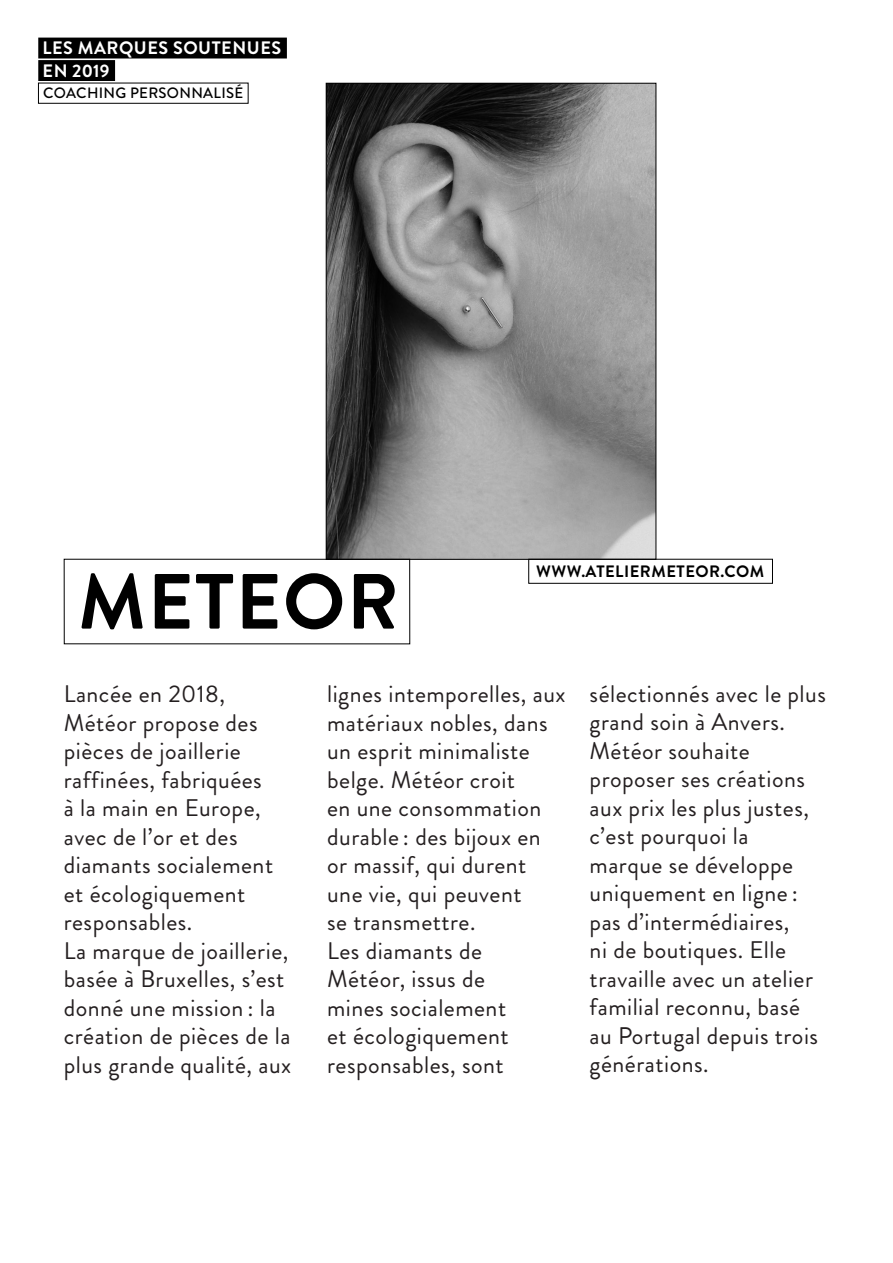
<style>
.page{position:relative;width:893px;height:1263px;background:#fff}
.page>*{position:absolute;margin:0;border:0;box-sizing:border-box;transform-origin:0 0}
.t1{font:700 78px "Brandon Grotesque";letter-spacing:.02em;color:#000}
.t2{font:24px/28.5px "Brandon Grotesque";letter-spacing:.02em;color:#241f20}
.t3{font:700 18px/22.5px "Brandon Grotesque";letter-spacing:.03em;color:#fff}
.t4{font:700 16.5px "Brandon Grotesque";letter-spacing:.03em;color:#000}
.t5{font:500 15px "Brandon Grotesque";letter-spacing:.02em;color:#000}
</style>
<div class="page">
<div style="left:38px;top:38px;width:249px;height:20px;background:#000"></div>
<div style="left:38px;top:60px;width:77px;height:21px;background:#000"></div>
<img style="left:328px;top:85px;width:326px;height:473px">
<div style="left:528px;top:559px;width:245px;height:25px;border:1px solid #000"></div>
<p class="t3" style="left:43px;top:37px;width:240px">LES MARQUES SOUTENUES<br>EN 2019</p>
<p class="t5" style="left:43px;top:83px;width:202px">COACHING PERSONNALISÉ</p>
<h1 class="t1" style="left:78px;top:547px;width:322px">METEOR</h1>
<p class="t4" style="left:536px;top:560px;width:230px">WWW.ATELIERMETEOR.COM</p>
<p class="t2" style="left:64px;top:680px;width:229px">Lancée en 2018,<br>Météor propose des pièces de joaillerie raffinées, fabriquées<br>à la main en Europe, avec de l’or et des diamants socialement et écologiquement responsables.<br>La marque de joaillerie, basée à Bruxelles, s’est donné une mission : la création de pièces de la plus grande qualité, aux</p>
<p class="t2" style="left:327px;top:680px;width:240px">lignes intemporelles, aux matériaux nobles, dans un esprit minimaliste belge. Météor croit<br>en une consommation durable : des bijoux en or massif, qui durent une vie, qui peuvent<br>se transmettre.<br>Les diamants de<br>Météor, issus de<br>mines socialement<br>et écologiquement responsables, sont</p>
<p class="t2" style="left:590px;top:680px;width:238px">sélectionnés avec le plus grand soin à Anvers.<br>Météor souhaite proposer ses créations aux prix les plus justes, c’est pourquoi la marque se développe uniquement en ligne : pas d’intermédiaires,<br>ni de boutiques. Elle travaille avec un atelier familial reconnu, basé au Portugal depuis trois générations.</p>
</div>
